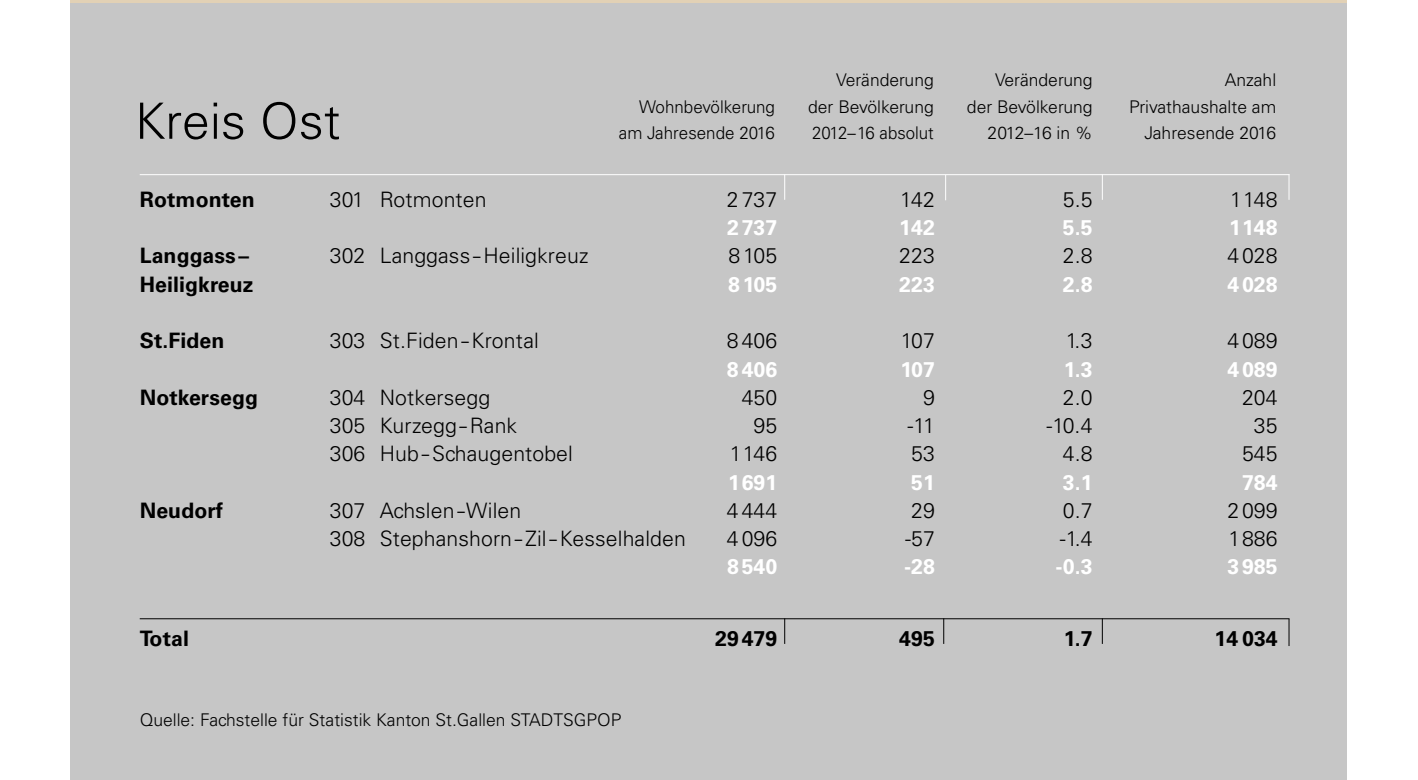
<style>
.page{position:relative;width:1418px;height:780px;background:#fff}
.page>*{position:absolute;margin:0;border:0;box-sizing:border-box;transform-origin:0 0}
.t1{font:300 50px "Univers LT Std";color:#000}
.t2{font:300 21.25px "Univers LT Std";letter-spacing:.005em;color:#000}
.t3{font:700 21.25px/28.2px "Univers LT Std";letter-spacing:.005em;color:#000}
.t4{font:700 21.25px "Univers LT Std";letter-spacing:.005em;color:#fff}
.t5{font:300 17.5px/26.2px "Univers LT Std";color:#000;text-align:right}
</style>
<div class="page">
<div style="left:70px;top:2px;width:1276px;height:778px;background:#c6c6c6"></div>
<hr style="left:70px;top:0;width:1276px;height:3px;background:#e2d1b5">
<hr style="left:140px;top:174px;width:1149px;height:1px;background:#fff">
<svg style="left:784px;top:175px;width:1px;height:25px"></svg>
<svg style="left:1288px;top:175px;width:1px;height:25px"></svg>
<svg style="left:945px;top:175px;width:1px;height:25px"></svg>
<hr style="left:140px;top:618px;width:1149px;height:1px;background:#000">
<svg style="left:784px;top:618px;width:1px;height:26px"></svg>
<svg style="left:1101px;top:618px;width:1px;height:26px"></svg>
<svg style="left:1288px;top:619px;width:1px;height:27px"></svg>
<svg style="left:943px;top:618px;width:1px;height:26px"></svg>
<h1 class="t1" style="left:135px;top:91px;width:207px">Kreis Ost</h1>
<p class="t5" style="left:619px;top:93px;width:158px">Wohnbevölkerung am Jahresende 2016</p>
<p class="t5" style="left:808px;top:67px;width:127px;text-align:justify;text-indent:28px">Veränderung der Bevölkerung 2012–16 absolut</p>
<p class="t5" style="left:967px;top:67px;width:127px">Veränderung der Bevölkerung<br>2012–16 in %</p>
<p class="t5" style="left:1129px;top:67px;width:149px">Anzahl<br>Privathaushalte am<br>Jahresende 2016</p>
<p class="t3" style="left:140px;top:185px;width:116px">Rotmonten</p>
<p class="t3" style="left:140px;top:242px;width:115px">Langgass –<br>Heiligkreuz</p>
<p class="t3" style="left:140px;top:327px;width:86px">St.Fiden</p>
<p class="t3" style="left:140px;top:383px;width:120px">Notkersegg</p>
<p class="t3" style="left:140px;top:496px;width:85px">Neudorf</p>
<p class="t3" style="left:140px;top:624px;width:51px">Total</p>
<p class="t2" style="left:330px;top:186px;width:158px">301 Rotmonten</p>
<p class="t2" style="left:727px;top:186px;width:52px">2 737</p>
<p class="t2" style="left:900px;top:186px;width:36px">142</p>
<p class="t2" style="left:1062px;top:186px;width:31px">5.5</p>
<p class="t2" style="left:1230px;top:186px;width:49px">1 148</p>
<p class="t4" style="left:727px;top:215px;width:52px">2 737</p>
<p class="t4" style="left:899px;top:215px;width:37px">142</p>
<p class="t4" style="left:1062px;top:215px;width:31px">5.5</p>
<p class="t4" style="left:1228px;top:215px;width:50px">1 148</p>
<p class="t2" style="left:330px;top:243px;width:260px">302 Langgass – Heiligkreuz</p>
<p class="t2" style="left:728px;top:243px;width:50px">8 105</p>
<p class="t2" style="left:899px;top:243px;width:37px">223</p>
<p class="t2" style="left:1062px;top:243px;width:31px">2.8</p>
<p class="t2" style="left:1227px;top:243px;width:52px">4 028</p>
<p class="t4" style="left:728px;top:272px;width:51px">8 105</p>
<p class="t4" style="left:899px;top:272px;width:37px">223</p>
<p class="t4" style="left:1062px;top:272px;width:31px">2.8</p>
<p class="t4" style="left:1227px;top:272px;width:52px">4 028</p>
<p class="t2" style="left:330px;top:328px;width:210px">303 St.Fiden – Krontal</p>
<p class="t2" style="left:727px;top:328px;width:52px">8 406</p>
<p class="t2" style="left:900px;top:328px;width:36px">107</p>
<p class="t2" style="left:1065px;top:328px;width:28px">1.3</p>
<p class="t2" style="left:1227px;top:328px;width:52px">4 089</p>
<p class="t4" style="left:727px;top:356px;width:52px">8 406</p>
<p class="t4" style="left:900px;top:356px;width:36px">107</p>
<p class="t4" style="left:1063px;top:356px;width:30px">1.3</p>
<p class="t4" style="left:1227px;top:356px;width:52px">4 089</p>
<p class="t2" style="left:330px;top:384px;width:162px">304 Notkersegg</p>
<p class="t2" style="left:741px;top:384px;width:37px">450</p>
<p class="t2" style="left:923px;top:384px;width:13px">9</p>
<p class="t2" style="left:1062px;top:384px;width:31px">2.0</p>
<p class="t2" style="left:1241px;top:384px;width:37px">204</p>
<p class="t2" style="left:330px;top:412px;width:189px">305 Kurzegg – Rank</p>
<p class="t2" style="left:753px;top:412px;width:25px">95</p>
<p class="t2" style="left:907px;top:412px;width:29px">-11</p>
<p class="t2" style="left:1046px;top:412px;width:48px">-10.4</p>
<p class="t2" style="left:1253px;top:412px;width:25px">35</p>
<p class="t2" style="left:330px;top:441px;width:245px">306 Hub – Schaugentobel</p>
<p class="t2" style="left:729px;top:441px;width:49px">1 146</p>
<p class="t2" style="left:911px;top:441px;width:25px">53</p>
<p class="t2" style="left:1062px;top:441px;width:31px">4.8</p>
<p class="t2" style="left:1241px;top:441px;width:37px">545</p>
<p class="t4" style="left:728px;top:469px;width:51px">1 691</p>
<p class="t4" style="left:911px;top:469px;width:25px">51</p>
<p class="t4" style="left:1062px;top:469px;width:31px">3.1</p>
<p class="t4" style="left:1241px;top:469px;width:37px">784</p>
<p class="t2" style="left:330px;top:497px;width:193px">307 Achslen – Wilen</p>
<p class="t2" style="left:727px;top:497px;width:52px">4 444</p>
<p class="t2" style="left:911px;top:497px;width:25px">29</p>
<p class="t2" style="left:1062px;top:497px;width:31px">0.7</p>
<p class="t2" style="left:1227px;top:497px;width:52px">2 099</p>
<p class="t2" style="left:330px;top:525px;width:357px">308 Stephanshorn – Zil – Kesselhalden</p>
<p class="t2" style="left:727px;top:525px;width:52px">4 096</p>
<p class="t2" style="left:905px;top:525px;width:31px">-57</p>
<p class="t2" style="left:1059px;top:525px;width:34px">-1.4</p>
<p class="t2" style="left:1228px;top:525px;width:51px">1 886</p>
<p class="t4" style="left:727px;top:554px;width:52px">8 540</p>
<p class="t4" style="left:904px;top:554px;width:32px">-28</p>
<p class="t4" style="left:1055px;top:554px;width:38px">-0.3</p>
<p class="t4" style="left:1227px;top:554px;width:52px">3 985</p>
<p class="t3" style="left:715px;top:624px;width:64px">29479</p>
<p class="t3" style="left:899px;top:624px;width:37px">495</p>
<p class="t3" style="left:1063px;top:624px;width:30px">1.7</p>
<p class="t3" style="left:1214px;top:624px;width:65px">14 034</p>
<p class="t5" style="left:140px;top:706px;width:483px">Quelle: Fachstelle für Statistik Kanton St.Gallen STADTSGPOP</p>
</div>
